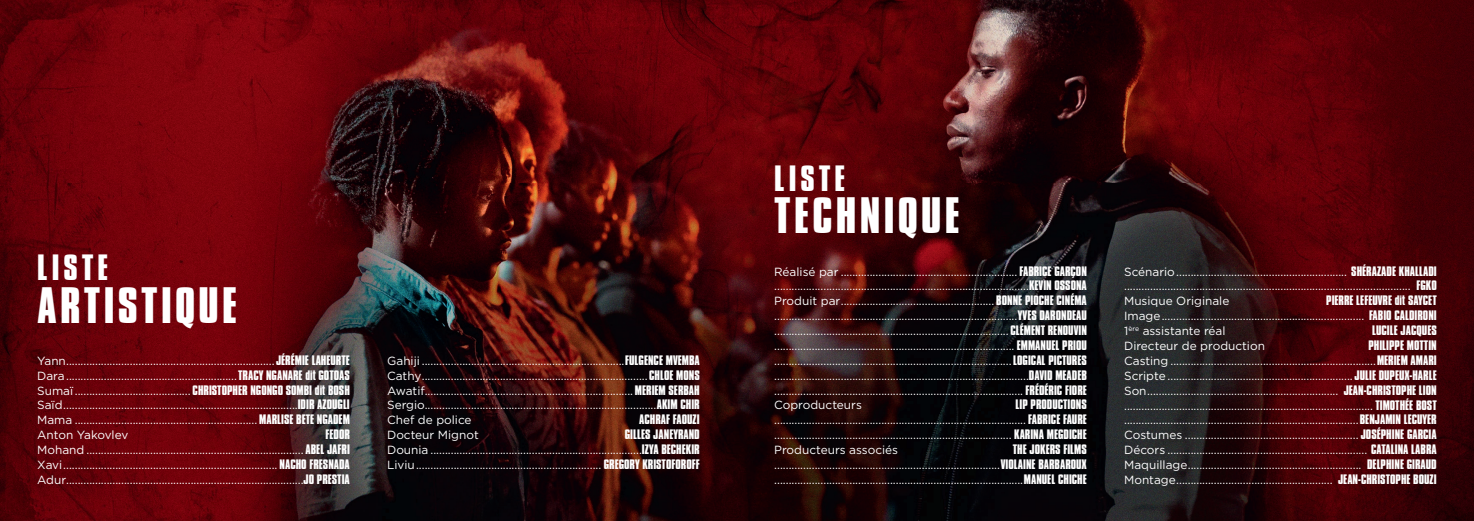
<style>
.page{position:relative;width:1474px;height:521px;background:#fff}
.page>*{position:absolute;margin:0;border:0;box-sizing:border-box;transform-origin:0 0}
.t1{font:700 44.01px "Compacta BT";letter-spacing:.075em;color:#fff}
.t2{font:700 31.41px "Compacta BT";letter-spacing:.125em;color:#fff}
.t3{font:11.81px/14.9px "Gotham";color:#fff;text-align:justify}
.t4{font:700 11.81px "Compacta BT";color:#fff}
.s1{font-family:"Compacta BT";font-weight:700}
</style>
<div class="page">
<img style="left:0;top:0;width:1473px;height:521px">
<h2 class="t2" style="left:37px;top:248px;width:72px">LISTE</h2>
<h1 class="t1" style="left:37px;top:278px;width:201px">ARTISTIQUE</h1>
<p class="t3" style="left:37px;top:353px;width:314px">Yann ........................................................................ <span class="s1">JÉRÉMIE LAHEURTE </span>Dara ...........................................................<span class="s1">TRACY NGANARE dit GOTOAS </span>Sumaï ........................................ <span class="s1">CHRISTOPHER NGONGO SOMBI dit BOSH </span>Saïd .................................................................................<span class="s1">IDIR AZOUGLI </span>Mama ............................................................... <span class="s1">MARLISE BETE NGADEM </span>Anton Yakovlev</p>
<p class="t4" style="left:325px;top:427px;width:26px">FEDOR</p>
<p class="t3" style="left:37px;top:442px;width:314px">Mohand ........................................................................... <span class="s1">ABEL JAFRI </span>Xavi .......................................................................... <span class="s1">NACHO FRESNADA </span>Adur..................................................................................<span class="s1">JO PRESTIA</span></p>
<p class="t3" style="left:387px;top:353px;width:314px">Gahiji ......................................................................<span class="s1">FULGENCE MVEMBA </span>Cathy .............................................................................. <span class="s1">CHLOE MONS </span>Awatif........................................................................<span class="s1">MERIEM SERBAH </span>Sergio................................................................................<span class="s1">AKIM CHIR </span>Chef de police</p>
<p class="t4" style="left:639px;top:412px;width:62px">ACHRAF FAOUZI</p>
<p class="t3" style="left:387px;top:427px;width:93px">Docteur Mignot</p>
<p class="t4" style="left:625px;top:427px;width:76px">GILLES JANEYRAND</p>
<p class="t3" style="left:387px;top:442px;width:314px">Dounia .........................................................................<span class="s1">IZYA BECHEKIR<br></span>Liviu ................................................................ <span class="s1">GREGORY KRISTOFOROFF</span></p>
<h2 class="t2" style="left:774px;top:159px;width:72px">LISTE</h2>
<h1 class="t1" style="left:774px;top:189px;width:187px">TECHNIQUE</h1>
<p class="t3" style="left:774px;top:264px;width:314px">Réalisé par ............................................................. <span class="s1">FABRICE GARÇON </span>........................................................................................<span class="s1">KEVIN OSSONA </span>Produit par ..................................................... <span class="s1">BONNE PIOCHE CINÉMA </span>....................................................................................<span class="s1">YVES DARONDEAU </span>................................................................................. <span class="s1">CLÉMENT RENOUVIN </span>................................................................................... <span class="s1">EMMANUEL PRIOU </span>..................................................................................<span class="s1">LOGICAL PICTURES </span>........................................................................................<span class="s1">DAVID MEADEB </span>...................................................................................... <span class="s1">FRÉDÉRIC FIORE </span>Coproducteurs</p>
<p class="t4" style="left:1015px;top:397px;width:73px">LIP PRODUCTIONS</p>
<p class="t3" style="left:774px;top:412px;width:314px">....................................................................................... <span class="s1">FABRICE FAURE </span>.................................................................................. <span class="s1">KARINA MEGDICHE </span>Producteurs associés</p>
<p class="t4" style="left:1012px;top:442px;width:75px">THE JOKERS FILMS</p>
<p class="t3" style="left:774px;top:457px;width:314px">..............................................................................<span class="s1">VIOLAINE BARBAROUX </span>......................................................................................<span class="s1">MANUEL CHICHE</span></p>
<p class="t3" style="left:1124px;top:264px;width:314px">Scénario ........................................................... <span class="s1">SHÉRAZADE KHALLADI </span>................................................................................................... <span class="s1">FGKO </span>Musique Originale</p>
<p class="t4" style="left:1326px;top:293px;width:112px">PIERRE LEFEUVRE dit SAYCET</p>
<p class="t3" style="left:1124px;top:308px;width:314px">Image ...................................................................... <span class="s1">FABIO CALDIRONI<br></span>1<sup>ère</sup> assistante réal</p>
<p class="t4" style="left:1371px;top:323px;width:66px">LUCILE JACQUES</p>
<p class="t3" style="left:1124px;top:338px;width:142px">Directeur de production</p>
<p class="t4" style="left:1368px;top:338px;width:70px">PHILIPPE MOTTIN</p>
<p class="t3" style="left:1124px;top:353px;width:314px">Casting .......................................................................<span class="s1">MERIEM AMARI </span>Scripte ................................................................ <span class="s1">JULIE DUPEUX-HARLE </span>Son .................................................................. <span class="s1">JEAN-CHRISTOPHE LION </span>...................................................................................... <span class="s1">TIMOTHÉE BOST </span>.................................................................................<span class="s1">BENJAMIN LECUYER </span>Costumes ............................................................ <span class="s1">JOSÉPHINE GARCIA </span>Décors ..................................................................... <span class="s1">CATALINA LABRA </span>Maquillage ............................................................ <span class="s1">DELPHINE GIRAUD </span>Montage ...................................................... <span class="s1">JEAN-CHRISTOPHE BOUZI</span></p>
</div>
